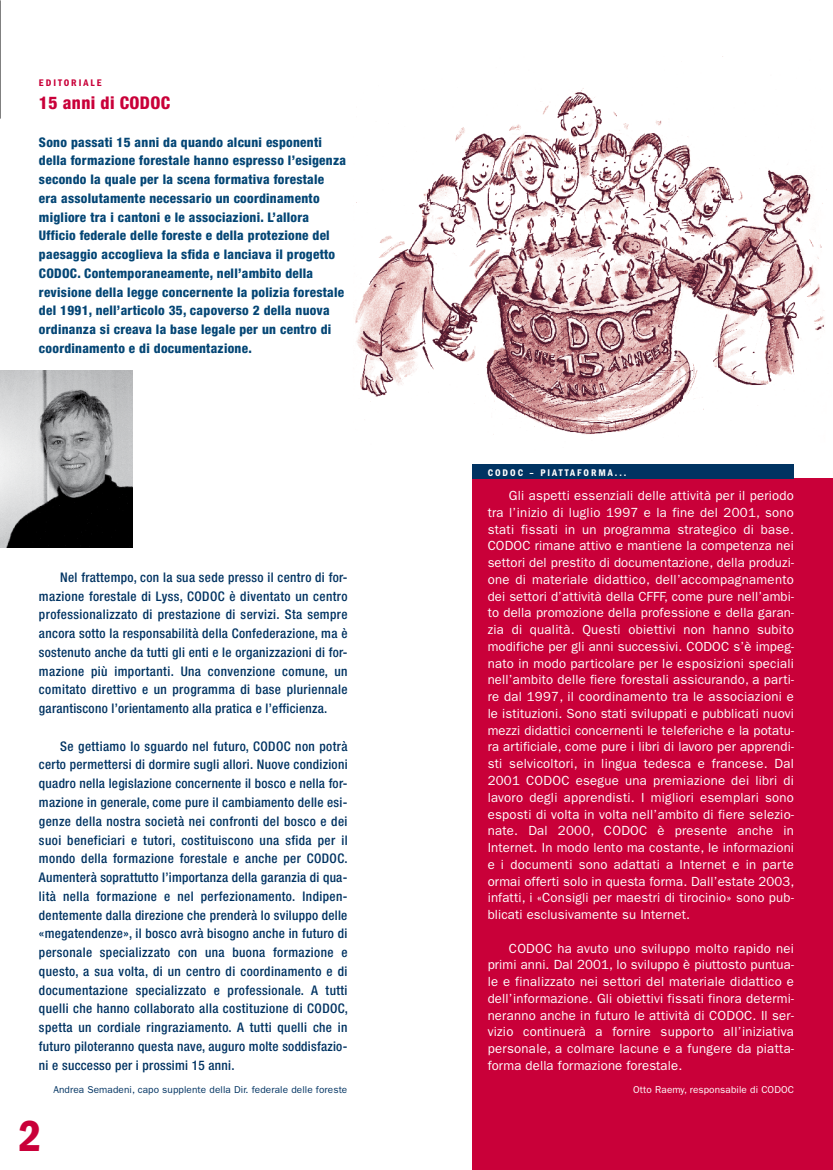
<style>
.page{position:relative;width:833px;height:1170px;background:#fff}
.page>*{position:absolute;margin:0;border:0;box-sizing:border-box;transform-origin:0 0}
.t1{font:600 condensed 45px "Franklin Gothic LT";color:#c90039}
.t2{font:800 condensed 17.5px "Helvetica Neue";letter-spacing:.02em;color:#c90039}
.t3{font:13.25px/16.8px "Franklin Gothic LT";letter-spacing:.01em;color:#fff;text-align:justify}
.t4{font:500 condensed 13.25px/18.8px "Helvetica Neue";letter-spacing:.02em;color:#003362;text-align:justify}
.t5{font:800 condensed 13.25px/18.8px "Helvetica Neue";letter-spacing:.02em;color:#044675}
.t6{font:10px "Franklin Gothic LT";letter-spacing:.01em;color:#003362}
.t7{font:10px "Franklin Gothic LT";letter-spacing:.01em;color:#fff}
.t8{font:600 condensed 10px "Franklin Gothic LT";letter-spacing:.2em;color:#fff}
.t9{font:600 condensed 9.88px "Franklin Gothic LT";letter-spacing:.2em;color:#c90039}
</style>
<div class="page">
<div style="left:473px;top:479px;width:360px;height:690px;background:#c90039"></div>
<img style="left:355px;top:56px;width:470px;height:379px">
<div style="left:473px;top:464px;width:321px;height:15px;background:#003362"></div>
<hr style="left:0;top:0;width:1px;height:119px;background:#000">
<img style="left:0;top:371px;width:132px;height:176px">
<p class="t9" style="left:39px;top:77px;width:64px">EDITORIALE</p>
<h2 class="t2" style="left:39px;top:92px;width:133px">15 anni di CODOC</h2>
<p class="t5" style="left:39px;top:132px;width:309px">Sono passati 15 anni da quando alcuni esponenti della formazione forestale hanno espresso l’esigenza secondo la quale per la scena formativa forestale<br>era assolutamente necessario un coordinamento migliore tra i cantoni e le associazioni. L’allora Ufficio federale delle foreste e della protezione del paesaggio accoglieva la sfida e lanciava il progetto CODOC. Contemporaneamente, nell’ambito della revisione della legge concernente la polizia forestale del 1991, nell’articolo 35, capoverso 2 della nuova ordinanza si creava la base legale per un centro di coordinamento e di documentazione.</p>
<p class="t4" style="left:39px;top:567px;width:310px;text-indent:21px">Nel frattempo, con la sua sede presso il centro di for&shy;mazione forestale di Lyss, CODOC è diventato un centro professionalizzato di prestazione di servizi. Sta sempre ancora sotto la responsabilità della Confederazione, ma è sostenuto anche da tutti gli enti e le organizzazioni di for&shy;mazione più importanti. Una convenzione comune, un comitato direttivo e un programma di base pluriennale garantiscono l’orientamento alla pratica e l’efficienza.</p>
<p class="t4" style="left:39px;top:736px;width:310px;text-indent:21px">Se gettiamo lo sguardo nel futuro, CODOC non potrà certo permettersi di dormire sugli allori. Nuove condizioni quadro nella legislazione concernente il bosco e nella for&shy;mazione in generale, come pure il cambiamento delle esi&shy;genze della nostra società nei confronti del bosco e dei suoi beneficiari e tutori, costituiscono una sfida per il mondo della formazione forestale e anche per CODOC.<br>Aumenterà soprattutto l’importanza della garanzia di qua&shy;lità nella formazione e nel perfezionamento. Indipen&shy;dentemente dalla direzione che prenderà lo sviluppo delle «megatendenze», il bosco avrà bisogno anche in futuro di personale specializzato con una buona formazione e questo, a sua volta, di un centro di coordinamento e di documentazione specializzato e professionale. A tutti quelli che hanno collaborato alla costituzione di CODOC, spetta un cordiale ringraziamento. A tutti quelli che in futuro piloteranno questa nave, auguro molte soddisfazio&shy;ni e successo per i prossimi 15 anni.</p>
<p class="t6" style="left:53px;top:1083px;width:295px">Andrea Semadeni, capo supplente della Dir. federale delle foreste</p>
<h1 class="t1" style="left:19px;top:1109px;width:24px">2</h1>
<p class="t8" style="left:487px;top:467px;width:140px">CODOC – PIATTAFORMA...</p>
<p class="t3" style="left:487px;top:487px;width:308px;text-indent:21px">Gli aspetti essenziali delle attività per il periodo tra l’inizio di luglio 1997 e la fine del 2001, sono stati fissati in un programma strategico di base.<br>CODOC rimane attivo e mantiene la competenza nei settori del prestito di documentazione, della produzi&shy;one di materiale didattico, dell’accompagnamento dei settori d’attività della CFFF, come pure nell’ambi&shy;to della promozione della professione e della garan&shy;zia di qualità. Questi obiettivi non hanno subito modifiche per gli anni successivi. CODOC s’è impeg&shy;nato in modo particolare per le esposizioni speciali nell’ambito delle fiere forestali assicurando, a parti&shy;re dal 1997, il coordinamento tra le associazioni e le istituzioni. Sono stati sviluppati e pubblicati nuovi mezzi didattici concernenti le teleferiche e la potatu&shy;ra artificiale, come pure i libri di lavoro per apprendi&shy;sti selvicoltori, in lingua tedesca e francese. Dal 2001 CODOC esegue una premiazione dei libri di lavoro degli apprendisti. I migliori esemplari sono esposti di volta in volta nell’ambito di fiere selezio&shy;nate. Dal 2000, CODOC è presente anche in Internet. In modo lento ma costante, le informazioni e i documenti sono adattati a Internet e in parte ormai offerti solo in questa forma. Dall’estate 2003, infatti, i «Consigli per maestri di tirocinio» sono pub&shy;blicati esclusivamente su Internet.</p>
<p class="t3" style="left:487px;top:939px;width:308px;text-indent:21px">CODOC ha avuto uno sviluppo molto rapido nei primi anni. Dal 2001, lo sviluppo è piuttosto puntua&shy;le e finalizzato nei settori del materiale didattico e dell’informazione. Gli obiettivi fissati finora determi&shy;neranno anche in futuro le attività di CODOC. Il ser&shy;vizio continuerà a fornire supporto all’iniziativa personale, a colmare lacune e a fungere da piatta&shy;forma della formazione forestale.</p>
<p class="t7" style="left:633px;top:1083px;width:162px">Otto Raemy, responsabile di CODOC</p>
</div>
